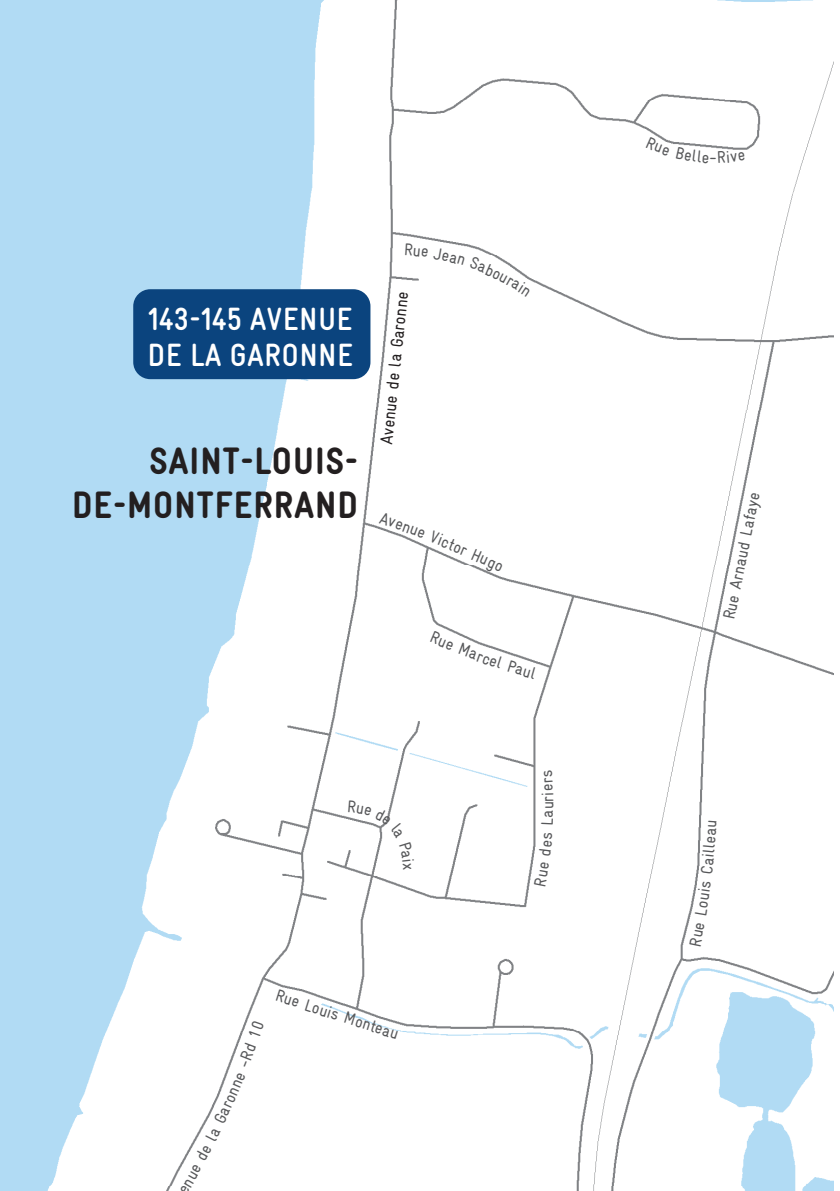
<style>
.page{position:relative;width:840px;height:1191px;background:#fff}
.page>*{position:absolute;margin:0;border:0;box-sizing:border-box;transform-origin:0 0}
.t1{font:900 condensed 38px/44px "Gravur LL";letter-spacing:.01em;color:#231f20;text-align:right}
.t2{font:700 condensed 32px/36px "Gravur LL";letter-spacing:.01em;color:#fff}
.t3{font:17.4px "Gravur Condensed Pro";color:#231f20}
.t4{font:17px "Gravur Condensed Pro";color:#57585a}
.t5{font:16.8px "Gravur Condensed Pro";color:#57585a}
</style>
<div class="page">
<img style="left:0;top:0;width:833px;height:1191px">
<div style="left:133px;top:289px;width:237px;height:90px;background:#0b447e;border-radius:17px"></div>
<svg style="left:348px;top:800px;width:66px;height:69px"></svg>
<svg style="left:405px;top:243px;width:125px;height:54px"></svg>
<svg style="left:534px;top:862px;width:15px;height:24px"></svg>
<svg style="left:538px;top:832px;width:14px;height:23px"></svg>
<svg style="left:541px;top:810px;width:12px;height:14px"></svg>
<svg style="left:541px;top:770px;width:12px;height:30px"></svg>
<svg style="left:645px;top:137px;width:24px;height:19px"></svg>
<svg style="left:675px;top:147px;width:33px;height:16px"></svg>
<svg style="left:717px;top:151px;width:27px;height:12px"></svg>
<svg style="left:689px;top:922px;width:15px;height:24px"></svg>
<svg style="left:694px;top:820px;width:22px;height:95px"></svg>
<svg style="left:430px;top:631px;width:106px;height:48px"></svg>
<svg style="left:378px;top:512px;width:124px;height:60px"></svg>
<svg style="left:180px;top:1072px;width:65px;height:119px"></svg>
<svg style="left:240px;top:1021px;width:24px;height:45px"></svg>
<p class="t2" style="left:147px;top:299px;width:207px">143-145 AVENUE<br>DE LA GARONNE</p>
<p class="t1" style="left:72px;top:437px;width:288px">SAINT-LOUIS-<br>DE-MONTFERRAND</p>
<p class="t3" style="left:376px;top:443px;width:155px;rotate:-84deg">Avenue de la Garonne</p>
<p class="t4" style="left:279px;top:985px;width:130px;rotate:18deg">Rue Louis Monteau</p>
<p class="t5" style="left:538px;top:809px;width:10px;rotate:-90deg">u</p>
<p class="t4" style="left:709px;top:148px;width:9px">-</p>
<p class="t5" style="left:718px;top:617px;width:131px;rotate:-78deg">Rue Arnaud Lafaye</p>
</div>
